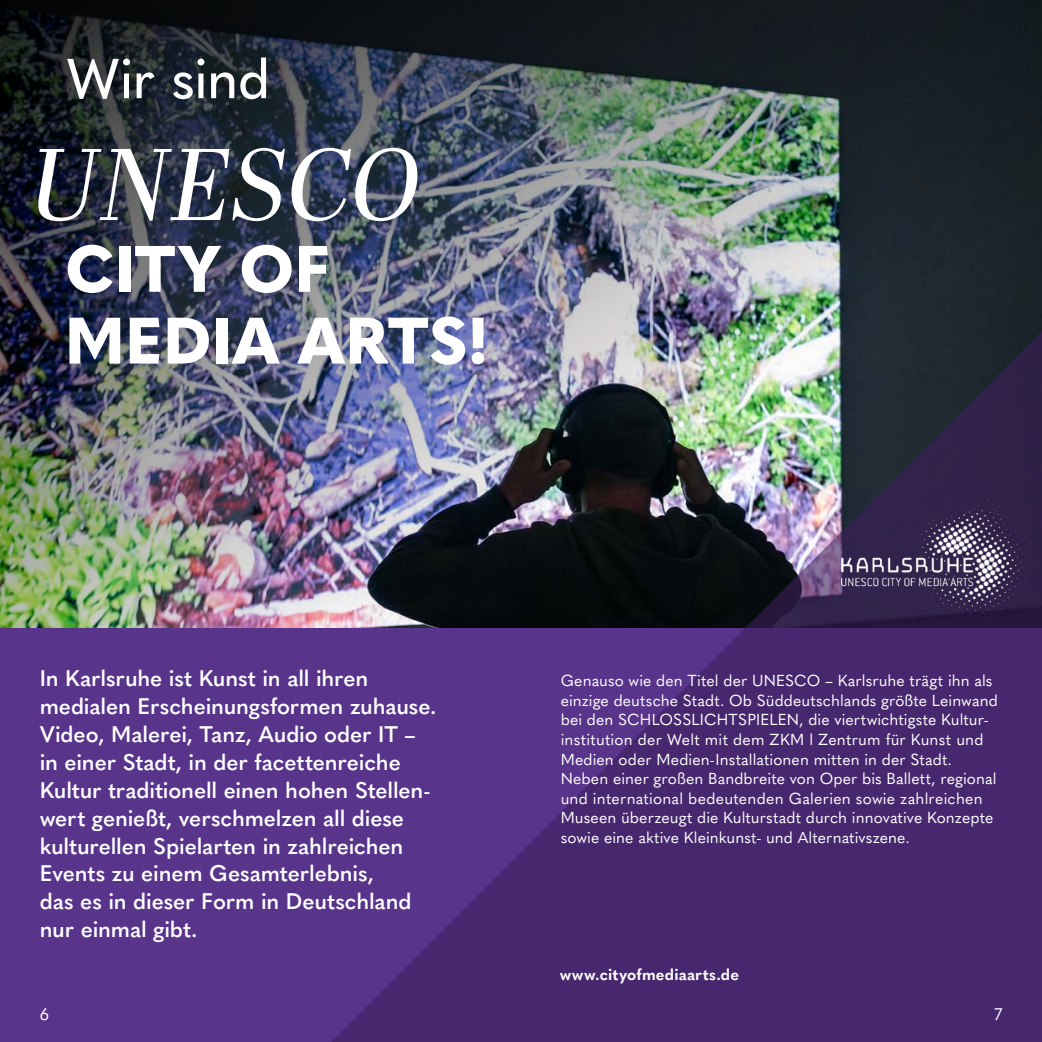
<style>
.page{position:relative;width:1042px;height:1042px;background:#fff}
.page>*{position:absolute;margin:0;border:0;box-sizing:border-box;transform-origin:0 0}
.t1{font:italic 101.5px "Abril Display";letter-spacing:.01em;color:#fff}
.t2{font:800 64.75px/71.8px "Quasimoda";color:#fff}
.t3{font:500 55.48px "Quasimoda";letter-spacing:-.015em;color:#fff}
.t4{font:600 22.4px/27.8px "Quasimoda";letter-spacing:-.005em;color:#fff}
.t5{font:16.62px "Quasimoda";color:#fff}
.t6{font:15.75px/19.6px "Quasimoda";letter-spacing:.01em;color:#fff}
.t7{font:700 15.75px "Quasimoda";letter-spacing:.01em;color:#fff}
</style>
<div class="page">
<img style="left:0;top:0;width:1042px;height:629px">
<div style="left:0;top:629px;width:1042px;height:413px;background:#58348b"></div>
<img style="left:316px;top:316px;width:726px;height:726px">
<img style="left:841px;top:499px;width:189px;height:124px">
<h3 class="t3" style="left:66px;top:36px;width:205px">Wir sind</h3>
<h1 class="t1" style="left:29px;top:113px;width:393px">UNESCO</h1>
<h2 class="t2" style="left:65px;top:229px;width:426px">CITY OF<br>MEDIA ARTS!</h2>
<p class="t4" style="left:40px;top:663px;width:398px">In Karlsruhe ist Kunst in all ihren medialen Erscheinungsformen zuhause.<br>Video, Malerei, Tanz, Audio oder IT – in einer Stadt, in der facettenreiche Kultur traditionell einen hohen Stellen&shy;wert genießt, verschmelzen all diese kulturellen Spielarten in zahlreichen Events zu einem Gesamterlebnis,<br>das es in dieser Form in Deutschland nur einmal gibt.</p>
<p class="t6" style="left:561px;top:670px;width:439px">Genauso wie den Titel der UNESCO – Karlsruhe trägt ihn als einzige deutsche Stadt. Ob Süddeutschlands größte Leinwand bei den SCHLOSSLICHTSPIELEN, die viertwichtigste Kultur&shy;institution der Welt mit dem ZKM l Zentrum für Kunst und Medien oder Medien-Installationen mitten in der Stadt.<br>Neben einer großen Bandbreite von Oper bis Ballett, regional und international bedeutenden Galerien sowie zahlreichen Museen überzeugt die Kulturstadt durch innovative Konzepte sowie eine aktive Kleinkunst- und Alternativszene.</p>
<p class="t7" style="left:560px;top:962px;width:181px">www.cityofmediaarts.de</p>
<p class="t5" style="left:40px;top:1001px;width:11px">6</p>
<p class="t5" style="left:994px;top:1001px;width:9px">7</p>
</div>
